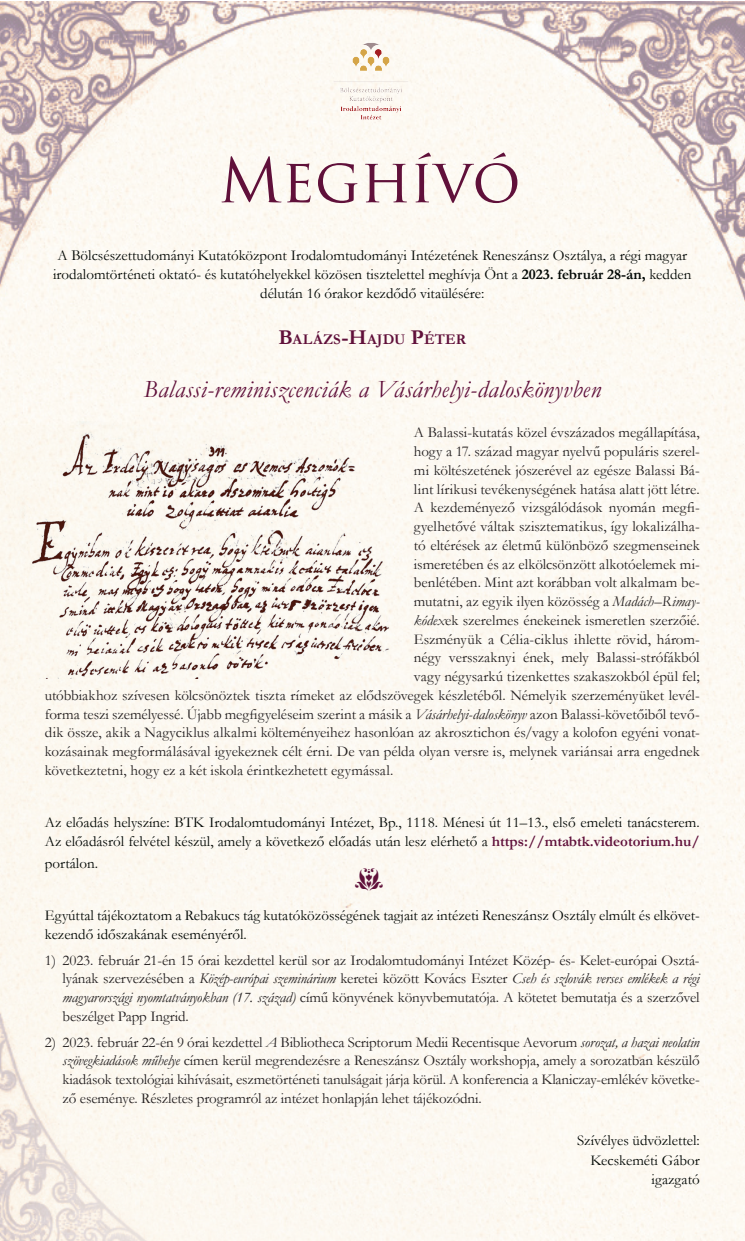
<style>
.page{position:relative;width:745px;height:1241px;background:#fff}
.page>*{position:absolute;margin:0;border:0;box-sizing:border-box;transform-origin:0 0}
.t1{font:60px "Trajan Pro";color:#60103a}
.t2{font:32.5px "Damask Dings 1";color:#60103a}
.t3{font:italic 25px "Garamond";letter-spacing:.015em;color:#60103a}
.t4{font:15px/18.8px "Garamond";color:#231f20;text-align:justify}
.t5{font:15px/18.8px "Garamond";color:#020704}
.t6{font:700 14.88px "Garamond";letter-spacing:.01em;color:#60103a}
.s1{font-weight:700}
.s2{font-size:21.25px}
.s3{font-style:italic}
.s4{font-weight:700;color:#60103a}
</style>
<div class="page">
<img style="left:0;top:1px;width:744px;height:424px">
<img style="left:330px;top:39px;width:81px;height:83px">
<div style="left:0;top:425px;width:744px;height:815px;background:#fcf8f1"></div>
<img style="left:17px;top:421px;width:393px;height:257px">
<h1 class="t1" style="left:218px;top:142px;width:303px">Meghívó</h1>
<p class="t5" style="left:53px;top:245px;width:639px;text-align:center">A Bölcsészettudományi Kutatóközpont Irodalomtudományi Intézetének Reneszánsz Osztálya, a régi magyar irodalomtörténeti oktató- és kutatóhelyekkel közösen tisztelettel meghívja Önt a <span class="s1">2023. február 28-án,</span> kedden délután 16 órakor kezdődő vitaülésére:</p>
<p class="t6" style="left:278px;top:329px;width:189px"><span class="s2">B</span>ALÁZS<span class="s2">-H</span>AJDU <span class="s2">P</span>ÉTER</p>
<h3 class="t3" style="left:143px;top:372px;width:458px">Balassi-reminiszcenciák a Vásárhelyi-daloskönyvben</h3>
<p class="t4" style="left:413px;top:422px;width:287px">A Balassi-kutatás közel évszázados megállapítása,</p>
<p class="t4" style="left:413px;top:441px;width:287px">hogy a 17. század magyar nyelvű populáris szerel-</p>
<p class="t4" style="left:413px;top:460px;width:287px">mi költészetének jószerével az egésze Balassi Bá-</p>
<p class="t4" style="left:413px;top:479px;width:287px">lint lírikusi tevékenységének hatása alatt jött létre.</p>
<p class="t4" style="left:413px;top:497px;width:287px">A kezdeményező vizsgálódások nyomán megfi-</p>
<p class="t4" style="left:413px;top:516px;width:287px">gyelhetővé váltak szisztematikus, így lokalizálha-</p>
<p class="t4" style="left:413px;top:535px;width:287px">tó eltérések az életmű különböző szegmenseinek</p>
<p class="t4" style="left:413px;top:554px;width:287px">ismeretében és az elkölcsönzött alkotóelemek mi-</p>
<p class="t4" style="left:413px;top:572px;width:287px">benlétében. Mint azt korábban volt alkalmam be-</p>
<p class="t4" style="left:413px;top:591px;width:287px">mutatni, az egyik ilyen közösség a <span class="s3">Madách–Rimay-</span></p>
<p class="t4" style="left:413px;top:610px;width:287px"><span class="s3">kódex</span>ek szerelmes énekeinek ismeretlen szerzőié.</p>
<p class="t4" style="left:413px;top:629px;width:287px">Eszményük a Célia-ciklus ihlette rövid, három-</p>
<p class="t4" style="left:413px;top:647px;width:287px">négy versszaknyi ének, mely Balassi-strófákból</p>
<p class="t4" style="left:413px;top:666px;width:287px">vagy négysarkú tizenkettes szakaszokból épül fel;</p>
<p class="t4" style="left:45px;top:685px;width:656px">utóbbiakhoz szívesen kölcsönöztek tiszta rímeket az elődszövegek készletéből. Némelyik szerzeményüket levél-</p>
<p class="t4" style="left:45px;top:704px;width:656px">forma teszi személyessé. Újabb megfigyeléseim szerint a másik a <span class="s3">Vásárhelyi-daloskönyv</span> azon Balassi-követőiből tevő-</p>
<p class="t4" style="left:45px;top:722px;width:656px">dik össze, akik a Nagyciklus alkalmi költeményeihez hasonlóan az akrosztichon és/vagy a kolofon egyéni vonat-</p>
<p class="t4" style="left:45px;top:741px;width:656px">kozásainak megformálásával igyekeznek célt érni. De van példa olyan versre is, melynek variánsai arra engednek</p>
<p class="t4" style="left:45px;top:760px;width:350px">következtetni, hogy ez a két iskola érintkezhetett egymással.</p>
<p class="t5" style="left:45px;top:812px;width:656px">Az előadás helyszíne: BTK Irodalomtudományi Intézet, Bp., 1118. Ménesi út 11–13., első emeleti tanácsterem.<br>Az előadásról felvétel készül, amely a következő előadás után lesz elérhető a <span class="s4">https://mtabtk.videotorium.hu/</span></p>
<p class="t5" style="left:45px;top:853px;width:55px">portálon.</p>
<p class="t5" style="left:45px;top:905px;width:656px">Egyúttal tájékoztatom a Rebakucs tág kutatóközösségének tagjait az intézeti Reneszánsz Osztály elmúlt és elkövet&shy;kezendő időszakának eseményéről.</p>
<p class="t4" style="left:63px;top:949px;width:638px;text-indent:-18px">1) 2023. február 21-én 15 órai kezdettel kerül sor az Irodalomtudományi Intézet Közép- és- Kelet-európai Osztá&shy;lyának szervezésében a <span class="s3">Közép-európai szeminárium</span> keretei között Kovács Eszter <span class="s3">Cseh és szlovák verses emlékek a régi magyarországi nyomtatványokban (17. század)</span> című könyvének könyvbemutatója. A kötetet bemutatja és a szerzővel beszélget Papp Ingrid.</p>
<p class="t4" style="left:63px;top:1031px;width:638px;text-indent:-18px">2) 2023. február 22-én 9 órai kezdettel <span class="s3">A</span> Bibliotheca Scriptorum Medii Recentisque Aevorum <span class="s3">sorozat, a hazai neolatin szövegkiadások műhelye</span> címen kerül megrendezésre a Reneszánsz Osztály workshopja, amely a sorozatban készülő kiadások textológiai kihívásait, eszmetörténeti tanulságait járja körül. A konferencia a Klaniczay-emlékév követke&shy;ző eseménye. Részletes programról az intézet honlapján lehet tájékozódni.</p>
<p class="t5" style="left:576px;top:1130px;width:124px;line-height:19.2px;text-align:right">Szívélyes üdvözlettel:<br>Kecskeméti Gábor igazgató</p>
<h2 class="t2" style="left:354px;top:864px;width:31px">h</h2>
</div>
